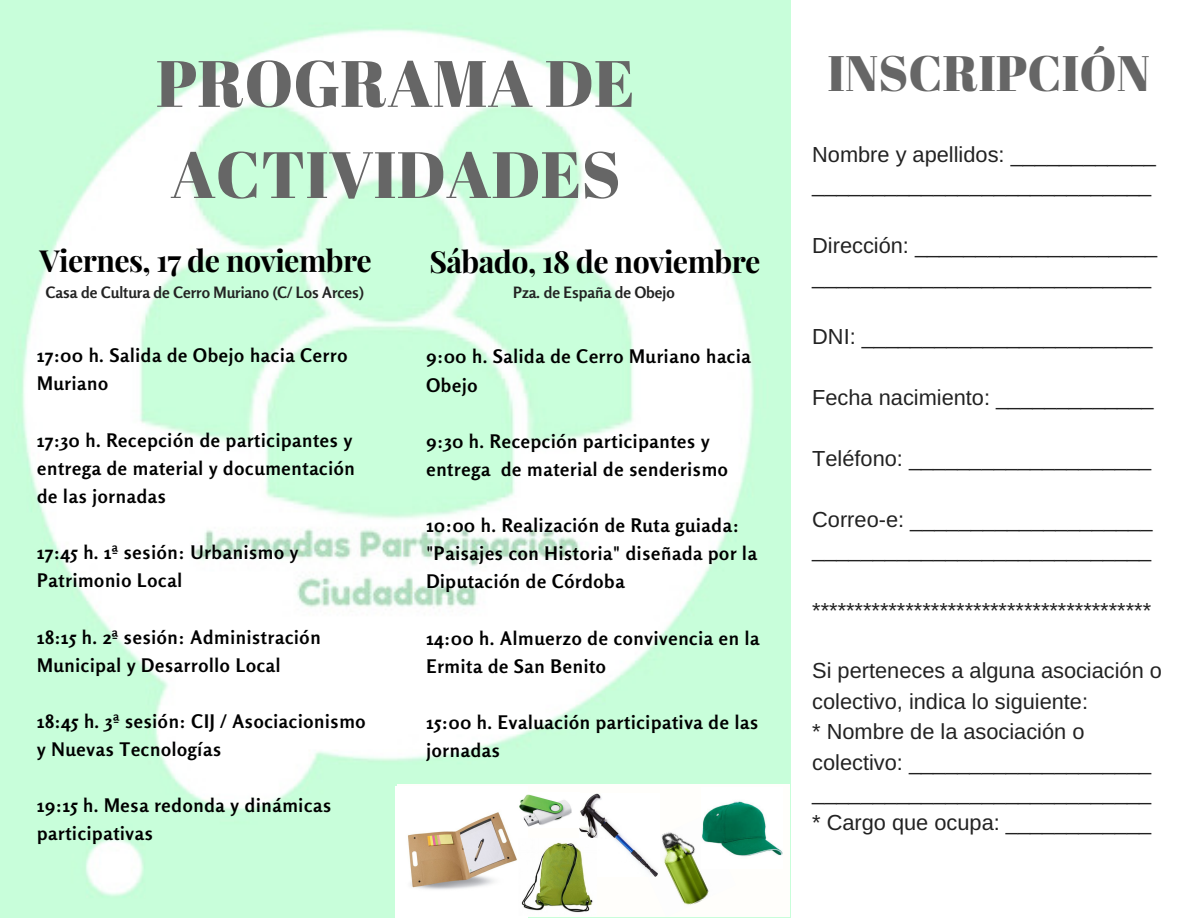
<style>
.page{position:relative;width:1188px;height:918px;background:#fff}
.page>*{position:absolute;margin:0;border:0;box-sizing:border-box;transform-origin:0 0}
.t1{font:65.4px/91.2px "Abril Fatface";color:#666}
.t2{font:49.8px "Abril Fatface";color:#666}
.t3{font:700 30.3px "Playfair Display";letter-spacing:-.02em;color:#000}
.t4{font:21.75px/30.3px "Arimo";color:#222}
.t5{font:700 18.75px/28.2px "Rosario";letter-spacing:.04em;color:#000}
.t6{font:700 15.6px "Rosario";color:#222}
</style>
<div class="page">
<img style="left:0;top:0;width:791px;height:918px">
<div style="left:397px;top:784px;width:393px;height:133px;background:#fffefb"></div>
<img style="left:654px;top:832px;width:55px;height:73px">
<img style="left:702px;top:801px;width:81px;height:67px">
<img style="left:396px;top:786px;width:132px;height:132px">
<img style="left:512px;top:792px;width:60px;height:36px">
<img style="left:579px;top:793px;width:80px;height:83px">
<img style="left:519px;top:838px;width:77px;height:78px">
<h1 class="t1" style="left:156px;top:36px;width:480px">PROGRAMA DE<br>ACTIVIDADES</h1>
<h3 class="t3" style="left:40px;top:239px;width:334px">Viernes, 17 de noviembre</h3>
<h3 class="t3" style="left:429px;top:240px;width:333px">Sábado, 18 de noviembre</h3>
<p class="t6" style="left:46px;top:283px;width:319px">Casa de Cultura de Cerro Muriano (C/ Los Arces)</p>
<p class="t6" style="left:513px;top:283px;width:163px">Pza. de España de Obejo</p>
<p class="t5" style="left:37px;top:341px;width:312px">17:00 h. Salida de Obejo hacia Cerro<br>Muriano</p>
<p class="t5" style="left:37px;top:426px;width:319px">17:30 h. Recepción de participantes y entrega de material y documentación de las jornadas</p>
<p class="t5" style="left:37px;top:538px;width:263px">17:45 h. 1ª sesión: Urbanismo y<br>Patrimonio Local</p>
<p class="t5" style="left:37px;top:622px;width:285px">18:15 h. 2ª sesión: Administración<br>Municipal y Desarrollo Local</p>
<p class="t5" style="left:37px;top:707px;width:330px">18:45 h. 3ª sesión: CIJ / Asociacionismo y Nuevas Tecnologías</p>
<p class="t5" style="left:37px;top:791px;width:296px">19:15 h. Mesa redonda y dinámicas participativas</p>
<p class="t5" style="left:426px;top:342px;width:326px">9:00 h. Salida de Cerro Muriano hacia<br>Obejo</p>
<p class="t5" style="left:426px;top:427px;width:303px">9:30 h. Recepción participantes y entrega de material de senderismo</p>
<p class="t5" style="left:426px;top:511px;width:332px">10:00 h. Realización de Ruta guiada: "Paisajes con Historia" diseñada por la<br>Diputación de Córdoba</p>
<p class="t5" style="left:426px;top:624px;width:335px">14:00 h. Almuerzo de convivencia en la<br>Ermita de San Benito</p>
<p class="t5" style="left:426px;top:708px;width:333px">15:00 h. Evaluación participativa de las jornadas</p>
<h2 class="t2" style="left:827px;top:38px;width:324px">INSCRIPCIÓN</h2>
<p class="t4" style="left:812px;top:139px;width:345px">Nombre y apellidos: ____________ ____________________________</p>
<p class="t4" style="left:812px;top:230px;width:347px">Dirección: ____________________ ____________________________</p>
<p class="t4" style="left:812px;top:322px;width:342px">DNI: ________________________</p>
<p class="t4" style="left:812px;top:382px;width:343px">Fecha nacimiento: _____________</p>
<p class="t4" style="left:812px;top:443px;width:341px">Teléfono: ____________________</p>
<p class="t4" style="left:812px;top:504px;width:342px">Correo-e: ____________________ ____________________________</p>
<p class="t4" style="left:812px;top:595px;width:340px">****************************************</p>
<p class="t4" style="left:812px;top:656px;width:351px">Si perteneces a alguna asociación o colectivo, indica lo siguiente:<br>* Nombre de la asociación o colectivo: ____________________ ____________________________ * Cargo que ocupa: ____________</p>
</div>
